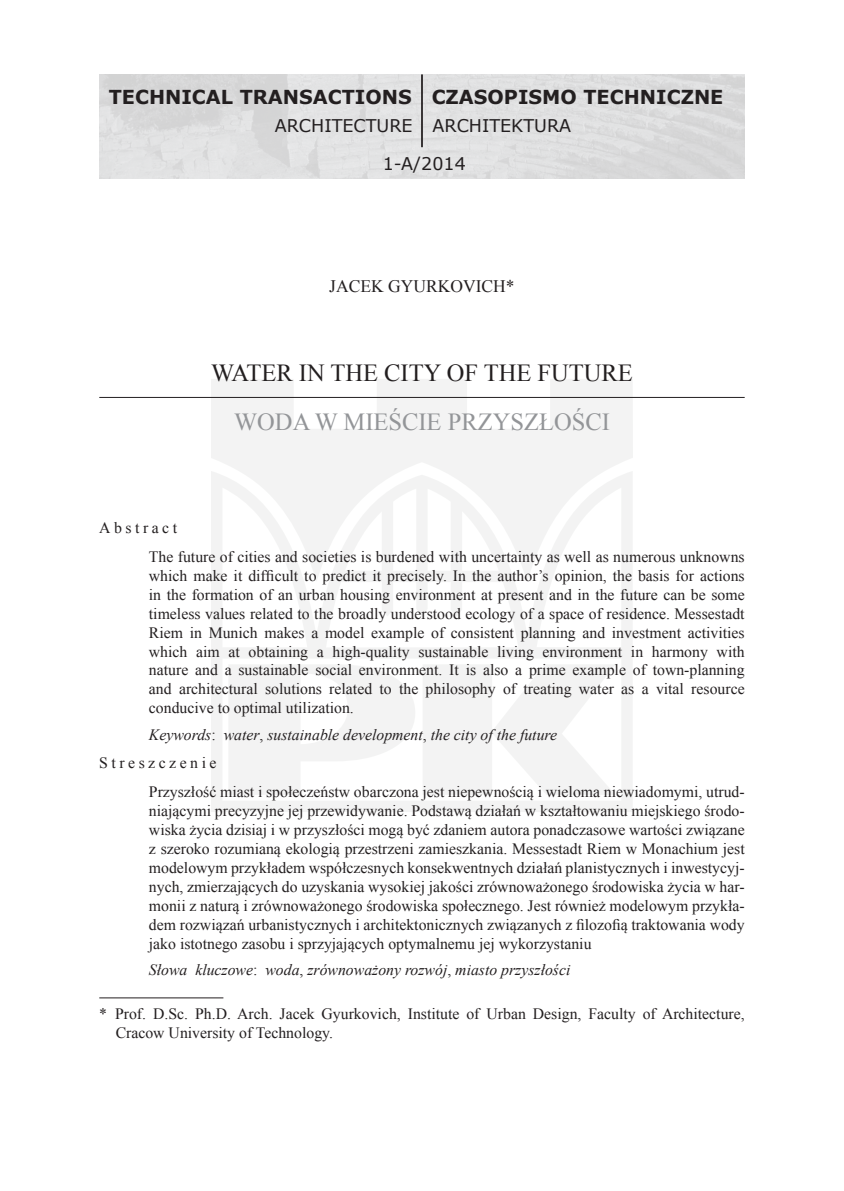
<style>
.page{position:relative;width:844px;height:1191px;background:#fff}
.page>*{position:absolute;margin:0;border:0;box-sizing:border-box;transform-origin:0 0}
.Tytuł_angielski{font:24.5px "Times New Roman";color:#231f20}
.Tytuł_polski{font:24.5px "Times New Roman";color:#939598}
.t1{font:700 19.25px "Verdana";color:#231f20}
.t2{font:17.5px/37.3px "Verdana";color:#231f20}
.Nazwisko_autora{font:17.5px "Times New Roman";color:#231f20}
.Test_streszczenia_po{font:15.75px/18.9px "Times New Roman";color:#231f20;text-align:justify}
.Test_-_abstract{font:15.75px/18.9px "Times New Roman";color:#231f20;text-align:justify}
.Przypis_angielski{font:15.75px/18.9px "Times New Roman";color:#231f20}
.Keywords{font:italic 15.75px "Times New Roman";color:#231f20}
.Słowa_kluczowe{font:italic 15.75px "Times New Roman";color:#231f20}
.streszczenie{font:15.75px "Times New Roman";letter-spacing:.22em;color:#231f20}
.Abstract{font:15.75px "Times New Roman";letter-spacing:.22em;color:#231f20}
.s1{font-style:normal}
</style>
<div class="page">
<svg style="left:211px;top:379px;width:421px;height:433px;fill:#f3f3f3"></svg>
<hr style="left:99px;top:997px;width:124px;height:1px;background:#231f20">
<hr style="left:99px;top:397px;width:645px;height:1px;background:#231f20">
<img style="left:99px;top:74px;width:645px;height:105px">
<hr style="left:421px;top:74px;width:2px;height:73px;background:#231f20">
<p class="t1" style="left:109px;top:83px;width:304px">TECHNICAL TRANSACTIONS</p>
<p class="t2" style="left:382px;top:107px;width:85px;text-indent:-108px">ARCHITECTURE<br>1-A/2014</p>
<p class="t1" style="left:431px;top:83px;width:293px">CZASOPISMO TECHNICZNE</p>
<p class="t2" style="left:432px;top:107px;width:140px">ARCHITEKTURA</p>
<p class="Nazwisko_autora" style="left:329px;top:274px;width:187px">JACEK GYURKOVICH*</p>
<p class="Tytuł_angielski" style="left:211px;top:356px;width:423px">WATER IN THE CITY OF THE FUTURE</p>
<p class="Tytuł_polski" style="left:234px;top:405px;width:377px">WODA W MIEŚCIE PRZYSZŁOŚCI</p>
<p class="Abstract" style="left:99px;top:517px;width:79px">Abstract</p>
<p class="Test_-_abstract" style="left:149px;top:547px;width:597px">The future of cities and societies is burdened with uncertainty as well as numerous unknowns which make it difficult to predict it precisely. In the author’s opinion, the basis for actions in the formation of an urban housing environment at present and in the future can be some timeless values related to the broadly understood ecology of a space of residence. Messestadt Riem in Munich makes a model example of consistent planning and investment activities which aim at obtaining a high-quality sustainable living environment in harmony with nature and a sustainable social environment. It is also a prime example of town-planning and architectural solutions related to the philosophy of treating water as a vital resource conducive to optimal utilization.</p>
<p class="Keywords" style="left:149px;top:723px;width:409px">Keywords<span class="s1">:</span> water<span class="s1">,</span> sustainable development<span class="s1">,</span> the city of the future</p>
<p class="streszczenie" style="left:99px;top:752px;width:119px">Streszczenie</p>
<p class="Test_streszczenia_po" style="left:149px;top:782px;width:597px">Przyszłość miast i społeczeństw obarczona jest niepewnością i wieloma niewiadomymi, utrud&shy;niającymi precyzyjne jej przewidywanie. Podstawą działań w kształtowaniu miejskiego środo&shy;wiska życia dzisiaj i w przyszłości mogą być zdaniem autora ponadczasowe wartości związane z szeroko rozumianą ekologią przestrzeni zamieszkania. Messestadt Riem w Monachium jest modelowym przykładem współczesnych konsekwentnych działań planistycznych i inwestycyj&shy;nych, zmierzających do uzyskania wysokiej jakości zrównoważonego środowiska życia w har&shy;monii z naturą i zrównoważonego środowiska społecznego. Jest również modelowym przykła&shy;dem rozwiązań urbanistycznych i architektonicznych związanych z filozofią traktowania wody jako istotnego zasobu i sprzyjających optymalnemu jej wykorzystaniu</p>
<p class="Słowa_kluczowe" style="left:149px;top:958px;width:423px">Słowa kluczowe<span class="s1">:</span> woda<span class="s1">,</span> zrównoważony rozwój<span class="s1">,</span> miasto przyszłości</p>
<p class="Przypis_angielski" style="left:116px;top:1004px;width:630px;text-indent:-16px">* Prof. D.Sc. Ph.D. Arch. Jacek Gyurkovich, Institute of Urban Design, Faculty of Architecture,<br>Cracow University of Technology.</p>
</div>
